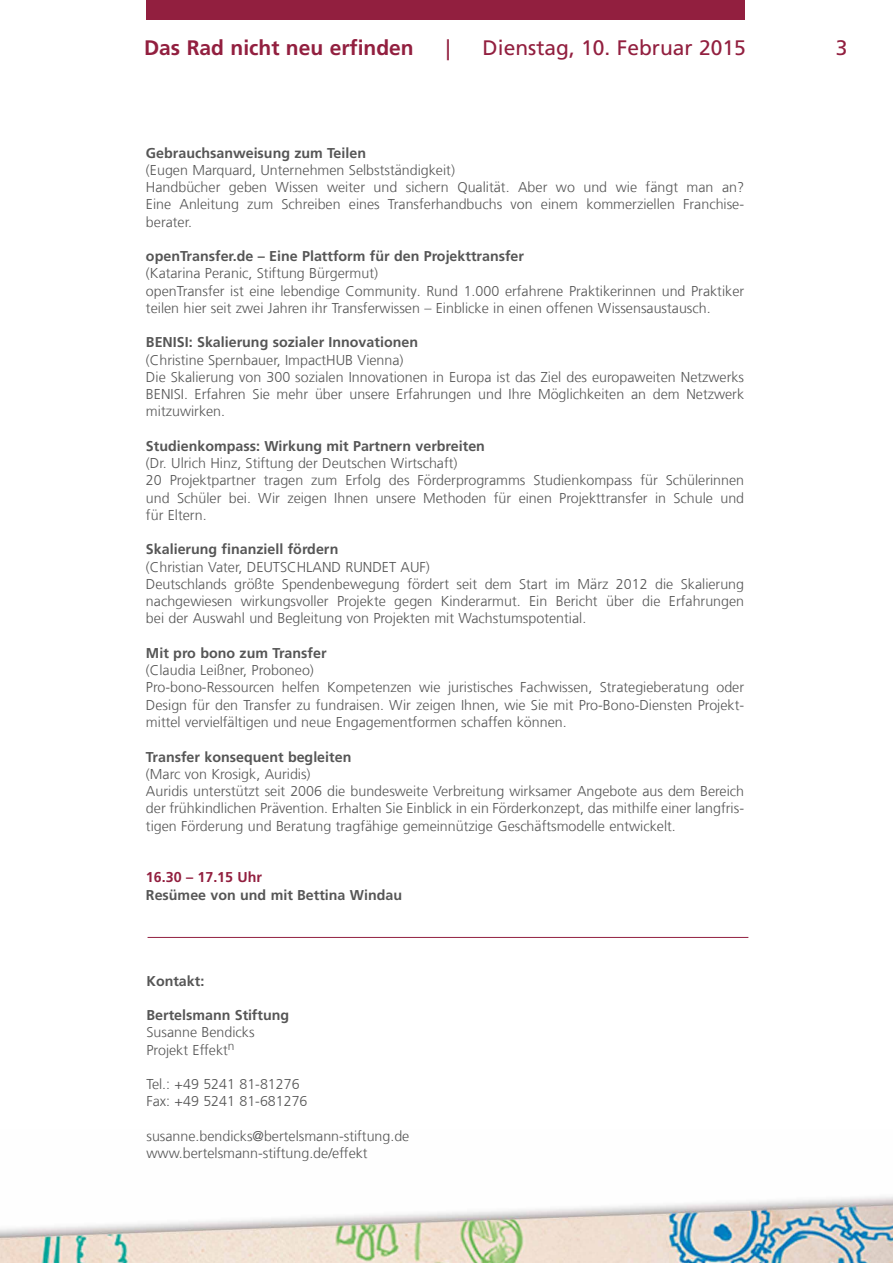
<style>
.page{position:relative;width:893px;height:1263px;background:#fff}
.page>*{position:absolute;margin:0;border:0;box-sizing:border-box;transform-origin:0 0}
.t1{font:21px "Frutiger LT Com";color:#921f3f}
.t2{font:700 21px "Frutiger LT Com";color:#921f3f}
.t3{font:300 14.25px/17.2px "Frutiger LT Com";color:#565656}
.t4{font:700 14.25px "Frutiger LT Com";color:#565656}
.t5{font:700 14.25px "Frutiger LT Com";color:#921f3f}
</style>
<div class="page">
<img style="left:0;top:1196px;width:893px;height:67px">
<hr style="left:148px;top:937px;width:600px;height:1px;background:#921f3f">
<div style="left:146px;top:0;width:598px;height:19px;background:#921f3f"></div>
<h1 class="t2" style="left:144px;top:35px;width:271px">Das Rad nicht neu erfinden</h1>
<h1 class="t1" style="left:446px;top:35px;width:6px">|</h1>
<h1 class="t1" style="left:483px;top:35px;width:265px">Dienstag, 10. Februar 2015</h1>
<h1 class="t1" style="left:836px;top:35px;width:13px">3</h1>
<p class="t4" style="left:146px;top:144px;width:222px">Gebrauchsanweisung zum Teilen</p>
<p class="t3" style="left:146px;top:161px;width:600px">(Eugen Marquard, Unternehmen Selbstständigkeit)<br>Handbücher geben Wissen weiter und sichern Qualität. Aber wo und wie fängt man an?<br>Eine Anleitung zum Schreiben eines Transferhandbuchs von einem kommerziellen Franchise&shy;berater.</p>
<p class="t4" style="left:146px;top:248px;width:380px">openTransfer.de – Eine Plattform für den Projekttransfer</p>
<p class="t3" style="left:146px;top:265px;width:600px">(Katarina Peranic, Stiftung Bürgermut)<br>openTransfer ist eine lebendige Community. Rund 1.000 erfahrene Praktikerinnen und Praktiker teilen hier seit zwei Jahren ihr Transferwissen – Einblicke in einen offenen Wissensaustausch.</p>
<p class="t4" style="left:146px;top:334px;width:274px">BENISI: Skalierung sozialer Innovationen</p>
<p class="t3" style="left:146px;top:351px;width:600px">(Christine Spernbauer, ImpactHUB Vienna)<br>Die Skalierung von 300 sozialen Innovationen in Europa ist das Ziel des europaweiten Netzwerks BENISI. Erfahren Sie mehr über unsere Erfahrungen und Ihre Möglichkeiten an dem Netzwerk mitzuwirken.</p>
<p class="t4" style="left:146px;top:438px;width:340px">Studienkompass: Wirkung mit Partnern verbreiten</p>
<p class="t3" style="left:146px;top:455px;width:600px">(Dr. Ulrich Hinz, Stiftung der Deutschen Wirtschaft)<br>20 Projektpartner tragen zum Erfolg des Förderprogramms Studienkompass für Schülerinnen und Schüler bei. Wir zeigen Ihnen unsere Methoden für einen Projekttransfer in Schule und für Eltern.</p>
<p class="t4" style="left:146px;top:541px;width:194px">Skalierung finanziell fördern</p>
<p class="t3" style="left:146px;top:558px;width:600px">(Christian Vater, DEUTSCHLAND RUNDET AUF)<br>Deutschlands größte Spendenbewegung fördert seit dem Start im März 2012 die Skalierung nachgewiesen wirkungsvoller Projekte gegen Kinderarmut. Ein Bericht über die Erfahrungen bei der Auswahl und Begleitung von Projekten mit Wachstumspotential.</p>
<p class="t4" style="left:146px;top:645px;width:182px">Mit pro bono zum Transfer</p>
<p class="t3" style="left:146px;top:662px;width:600px">(Claudia Leißner, Proboneo)<br>Pro-bono-Ressourcen helfen Kompetenzen wie juristisches Fachwissen, Strategieberatung oder Design für den Transfer zu fundraisen. Wir zeigen Ihnen, wie Sie mit Pro-Bono-Diensten Projekt&shy;mittel vervielfältigen und neue Engagementformen schaffen können.</p>
<p class="t4" style="left:146px;top:748px;width:207px">Transfer konsequent begleiten</p>
<p class="t3" style="left:146px;top:765px;width:600px">(Marc von Krosigk, Auridis)<br>Auridis unterstützt seit 2006 die bundesweite Verbreitung wirksamer Angebote aus dem Bereich der frühkindlichen Prävention. Erhalten Sie Einblick in ein Förderkonzept, das mithilfe einer langfris&shy;tigen Förderung und Beratung tragfähige gemeinnützige Geschäftsmodelle entwickelt.</p>
<p class="t5" style="left:146px;top:869px;width:118px">16.30 – 17.15 Uhr</p>
<p class="t4" style="left:146px;top:886px;width:258px">Resümee von und mit Bettina Windau</p>
<p class="t4" style="left:146px;top:972px;width:59px">Kontakt:</p>
<p class="t4" style="left:146px;top:1007px;width:144px">Bertelsmann Stiftung</p>
<p class="t3" style="left:146px;top:1024px;width:110px">Susanne Bendicks<br>Projekt Effekt<sup>n</sup></p>
<p class="t3" style="left:146px;top:1076px;width:163px">Tel.: +49 5241 81-81276<br>Fax: +49 5241 81-681276</p>
<p class="t3" style="left:146px;top:1127px;width:264px">susanne.bendicks@bertelsmann-stiftung.de www.bertelsmann-stiftung.de/effekt</p>
</div>
